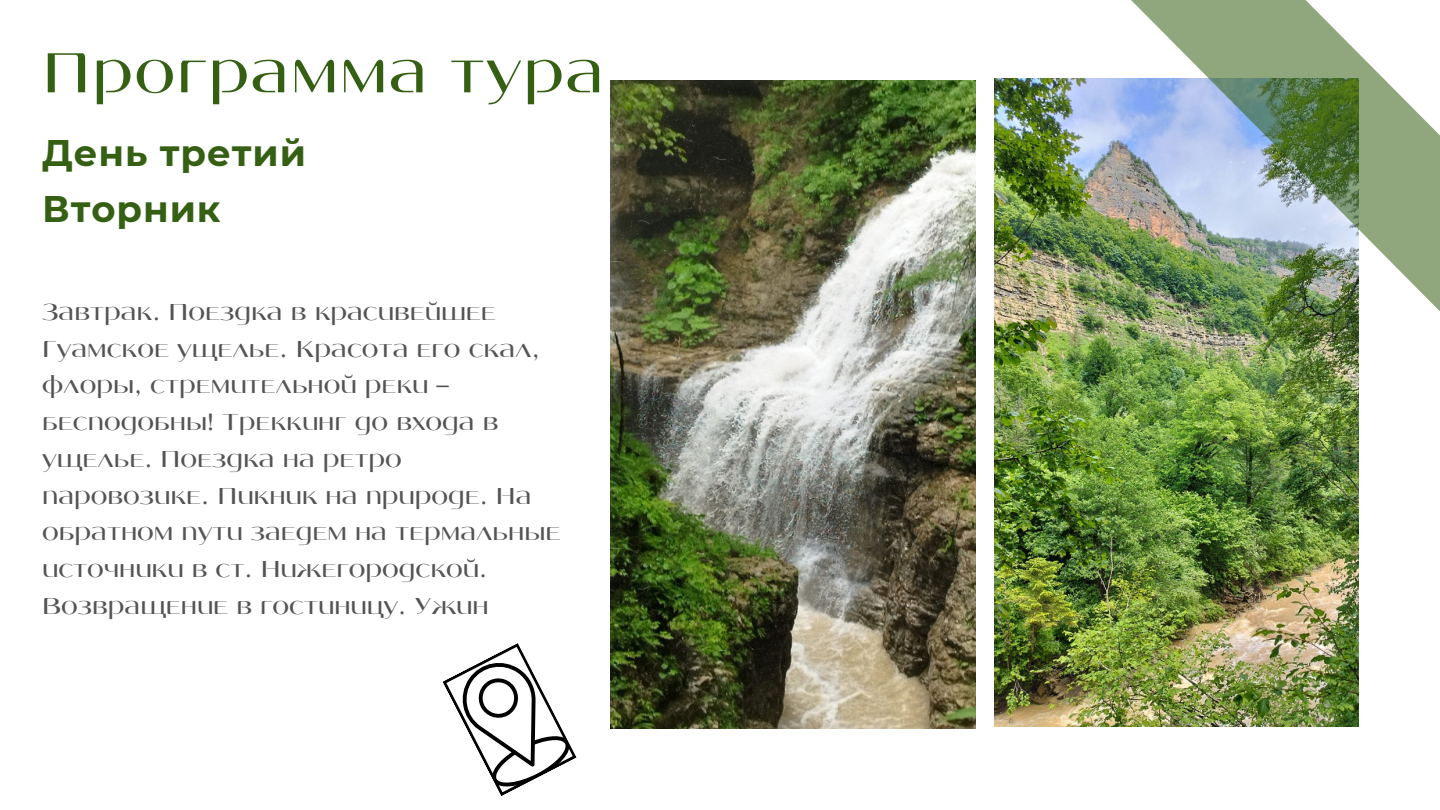
<style>
.page{position:relative;width:1440px;height:810px;background:#fff}
.page>*{position:absolute;margin:0;border:0;box-sizing:border-box;transform-origin:0 0}
.t1{font:61px "Angelica";letter-spacing:.025em;color:#356014}
.t2{font:700 37px "Montserrat";letter-spacing:.025em;color:#356014}
.t3{font:25px/36.8px "Angelica";color:#545454}
</style>
<div class="page">
<img style="left:994px;top:78px;width:365px;height:649px">
<img style="left:611px;top:81px;width:364px;height:648px">
<img style="left:1053px;top:0;width:387px;height:373px">
<svg style="left:443px;top:643px;width:134px;height:153px"></svg>
<p class="t1" style="left:42px;top:48px;width:563px">Программа тура</p>
<p class="t2" style="left:42px;top:130px;width:265px">День третий</p>
<p class="t2" style="left:42px;top:186px;width:180px">Вторник</p>
<p class="t3" style="left:42px;top:295px;width:520px">Завтрак. Поездка в красивейшее<br>Гуамское ущелье. Красота его скал, флоры, стремительной реки – бесподобны! Треккинг до входа в ущелье. Поездка на ретро паровозике. Пикник на природе. На обратном пути заедем на термальные источники в ст. Нижегородской.<br>Возвращение в гостиницу. Ужин</p>
</div>
